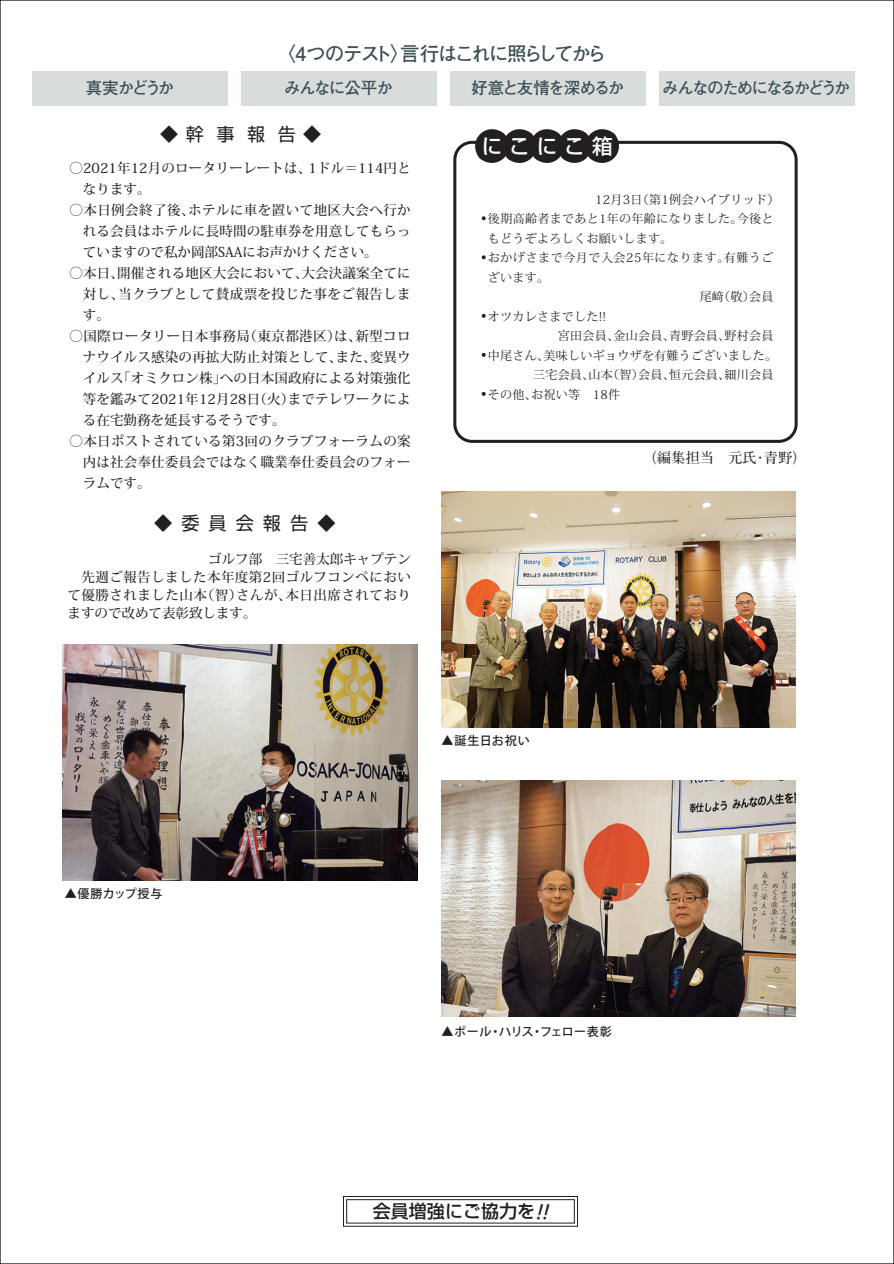
<style>
.page{position:relative;width:894px;height:1264px;background:#fff}
.page>*{position:absolute;margin:0;border:0;box-sizing:border-box;transform-origin:0 0}
.t1{font:500 20.7px "Shin Go Pro";letter-spacing:.34em;color:#fff}
.t2{font:700 19.5px "Futo Go B101 Pro";letter-spacing:-.115em;color:#3b4f55}
.t3{font:18.15px "Shin Go Pro";letter-spacing:.5em;color:#231f20}
.t4{font:500 18px "Shin Go Pro";color:#231f20}
.t5{font:18px "Shin Go Pro";color:#231f20}
.t6{font:700 16.5px "Futo Go B101 Pro";letter-spacing:-.11em;color:#3b4f55}
.t7{font:700 16.5px "Futo Go B101 Pro";letter-spacing:-.075em;color:#3b4f55}
.t8{font:700 16.5px "Futo Go B101 Pro";letter-spacing:-.065em;color:#3b4f55}
.t9{font:700 14.25px "Futo Min A101 Pro";color:#231f20}
.t10{font:500 13.5px/18px "Koz Min Pro";letter-spacing:.01em;color:#231f20;text-align:justify}
.t11{font:500 13.5px "Koz Min Pro";letter-spacing:.03em;color:#231f20}
.t12{font:500 13.5px "Koz Min Pro";letter-spacing:.035em;color:#231f20}
.t13{font:12px "Koz Min Pro";letter-spacing:.025em;color:#231f20}
.t14{font:12px "Koz Min Pro";letter-spacing:.045em;color:#231f20}
.t15{font:500 12px "Koz Go Pro";letter-spacing:.025em;color:#231f20}
.t16{font:500 12px "Koz Go Pro";letter-spacing:.045em;color:#231f20}
</style>
<div class="page">
<div style="left:343px;top:1195px;width:234px;height:31px;border:1px solid #231f20"></div>
<div style="left:346px;top:1199px;width:228px;height:24px;border:1px solid #231f20"></div>
<div style="left:33px;top:71px;width:195px;height:34px;background:#d8dcdd"></div>
<div style="left:241px;top:71px;width:196px;height:34px;background:#d8dcdd"></div>
<div style="left:450px;top:71px;width:195px;height:34px;background:#d8dcdd"></div>
<div style="left:658px;top:71px;width:196px;height:34px;background:#d8dcdd"></div>
<div style="left:453px;top:141px;width:344px;height:302px;border:3px solid #231f20;border-radius:17px"></div>
<svg style="left:467px;top:129px;width:159px;height:34px"></svg>
<svg style="left:481px;top:216px;width:4px;height:4px"></svg>
<svg style="left:481px;top:255px;width:4px;height:4px"></svg>
<svg style="left:481px;top:314px;width:4px;height:4px"></svg>
<svg style="left:481px;top:353px;width:4px;height:4px"></svg>
<svg style="left:481px;top:392px;width:4px;height:4px"></svg>
<img style="left:63px;top:644px;width:354px;height:236px">
<img style="left:441px;top:491px;width:354px;height:236px">
<img style="left:441px;top:780px;width:354px;height:236px">
<h2 class="t2" style="left:276px;top:38px;width:332px">〈4つのテスト〉言行はこれに照らしてから</h2>
<p class="t6" style="left:86px;top:74px;width:90px">真実かどうか</p>
<p class="t8" style="left:284px;top:74px;width:110px">みんなに公平か</p>
<p class="t7" style="left:471px;top:74px;width:154px">好意と友情を深めるか</p>
<p class="t6" style="left:662px;top:74px;width:190px">みんなのためになるかどうか</p>
<h3 class="t5" style="left:160px;top:119px;width:162px">◆幹事報告◆</h3>
<p class="t10" style="left:69px;top:158px;width:342px">〇2021年12月のロータリーレートは、1ドル＝114円と</p>
<p class="t10" style="left:83px;top:179px;width:69px">なります。</p>
<p class="t11" style="left:69px;top:200px;width:343px">〇本日例会終了後、ホテルに車を置いて地区大会へ行か</p>
<p class="t10" style="left:83px;top:221px;width:329px">れる会員はホテルに長時間の駐車券を用意してもらっ</p>
<p class="t10" style="left:83px;top:242px;width:296px">ていますので私か岡部SAAにお声かけください。</p>
<p class="t10" style="left:69px;top:263px;width:342px">〇本日、開催される地区大会において、大会決議案全てに</p>
<p class="t12" style="left:83px;top:284px;width:329px">対し、当クラブとして賛成票を投じた事をご報告しま</p>
<p class="t10" style="left:83px;top:305px;width:28px">す。</p>
<p class="t11" style="left:69px;top:326px;width:342px">〇国際ロータリー日本事務局（東京都港区）は、新型コロ</p>
<p class="t10" style="left:83px;top:347px;width:329px">ナウイルス感染の再拡大防止対策として、また、変異ウ</p>
<p class="t10" style="left:83px;top:368px;width:329px">イルス「オミクロン株」への日本国政府による対策強化</p>
<p class="t10" style="left:83px;top:389px;width:329px">等を鑑みて2021年12月28日（火）までテレワークによ</p>
<p class="t10" style="left:83px;top:410px;width:204px">る在宅勤務を延長するそうです。</p>
<p class="t10" style="left:69px;top:431px;width:343px">〇本日ポストされている第3回のクラブフォーラムの案</p>
<p class="t10" style="left:83px;top:452px;width:329px">内は社会奉仕委員会ではなく職業奉仕委員会のフォー</p>
<p class="t10" style="left:83px;top:473px;width:69px">ラムです。</p>
<h3 class="t3" style="left:154px;top:508px;width:183px">◆委員会報告◆</h3>
<p class="t10" style="left:67px;top:549px;width:345px;text-indent:141px">ゴルフ部　三宅善太郎キャプテン　先週ご報告しました本年度第2回ゴルフコンペにおいて優勝されました山本（智）さんが、本日出席されておりますので改めて表彰致します。</p>
<h1 class="t1" style="left:482px;top:129px;width:132px">にこにこ箱</h1>
<p class="t13" style="left:595px;top:190px;width:186px">12月3日（第1例会ハイブリッド）</p>
<p class="t13" style="left:477px;top:210px;width:297px">・後期高齢者まであと1年の年齢になりました。今後と</p>
<p class="t13" style="left:488px;top:229px;width:186px">もどうぞよろしくお願いします。</p>
<p class="t14" style="left:477px;top:249px;width:297px">・おかげさまで今月で入会25年になります。有難うご</p>
<p class="t13" style="left:488px;top:268px;width:63px">ざいます。</p>
<p class="t13" style="left:699px;top:288px;width:75px">尾﨑（敬）会員</p>
<p class="t13" style="left:477px;top:307px;width:130px">・オツカレさまでした!!</p>
<p class="t13" style="left:558px;top:327px;width:217px">宮田会員、金山会員、青野会員、野村会員</p>
<p class="t13" style="left:477px;top:346px;width:301px">・中尾さん、美味しいギョウザを有難うございました。</p>
<p class="t13" style="left:533px;top:366px;width:242px">三宅会員、山本（智）会員、恒元会員、細川会員</p>
<p class="t13" style="left:477px;top:385px;width:144px">・その他、お祝い等　18件</p>
<p class="t9" style="left:642px;top:446px;width:165px">（編集担当　元氏・青野）</p>
<p class="t16" style="left:441px;top:732px;width:90px">▲誕生日お祝い</p>
<p class="t16" style="left:65px;top:885px;width:99px">▲優勝カップ授与</p>
<p class="t15" style="left:441px;top:1023px;width:172px">▲ポール・ハリス・フェロー表彰</p>
<h3 class="t4" style="left:373px;top:1196px;width:163px">会員増強にご協力を</h3>
</div>
